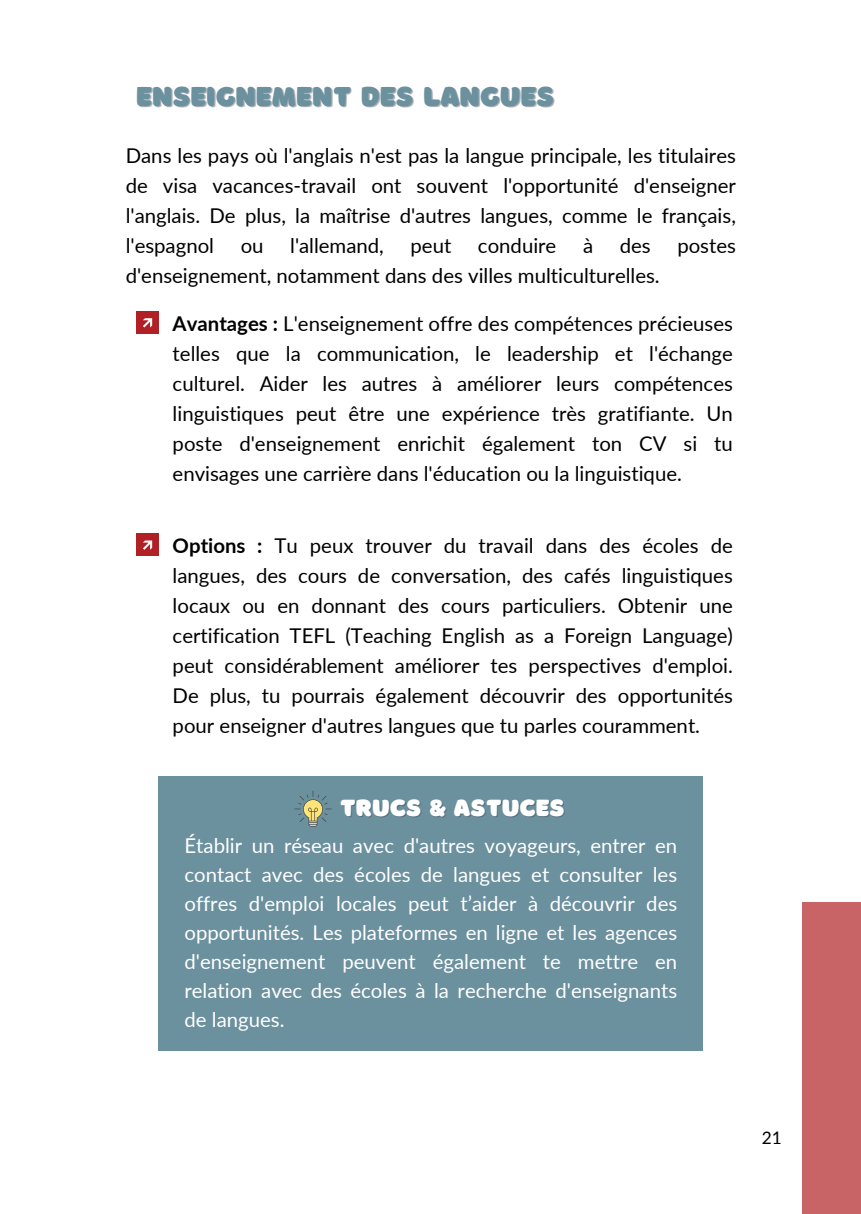
<style>
.page{position:relative;width:861px;height:1214px;background:#fff}
.page>*{position:absolute;margin:0;border:0;box-sizing:border-box;transform-origin:0 0}
.t1{font:28.6px "Borsok";color:#6b909e}
.t2{font:24.4px "Borsok";color:#fff}
.t3{font:20.4px/30px "Lato";color:#000;text-align:justify}
.t4{font:20.4px/29px "Lato";color:#fff;text-align:justify}
.t5{font:17.4px "Lato";color:#000}
.s1{font-weight:700}
</style>
<div class="page">
<div style="left:158px;top:776px;width:545px;height:275px;background:#6b909e"></div>
<svg style="left:294px;top:791px;width:38px;height:35px"></svg>
<div style="left:803px;top:902px;width:58px;height:311px;background:#c86366"></div>
<div style="left:136px;top:312px;width:23px;height:22px;background:#b12025"></div>
<svg style="left:143px;top:318px;width:9px;height:9px"></svg>
<div style="left:136px;top:534px;width:23px;height:22px;background:#b12025"></div>
<svg style="left:143px;top:540px;width:9px;height:10px"></svg>
<p class="t1" style="left:136px;top:79px;width:420px">ENSEIGNEMENT DES LANGUES</p>
<p class="t3" style="left:126px;top:140px;width:612px">Dans les pays où l'anglais n'est pas la langue principale, les titulaires de visa vacances-travail ont souvent l'opportunité d'enseigner l'anglais. De plus, la maîtrise d'autres langues, comme le français, l'espagnol</p>
<p class="t3" style="left:241px;top:230px;width:24px">ou</p>
<p class="t3" style="left:290px;top:230px;width:95px">l'allemand,</p>
<p class="t3" style="left:411px;top:230px;width:42px">peut</p>
<p class="t3" style="left:478px;top:230px;width:80px">conduire</p>
<p class="t3" style="left:583px;top:230px;width:12px">à</p>
<p class="t3" style="left:620px;top:230px;width:32px">des</p>
<p class="t3" style="left:677px;top:230px;width:60px">postes</p>
<p class="t3" style="left:126px;top:260px;width:536px">d'enseignement, notamment dans des villes multiculturelles.</p>
<p class="t3" style="left:173px;top:308px;width:562px"><span class="s1">Avantages :</span> L'enseignement offre des compétences précieuses telles que la communication, le leadership et l'échange culturel. Aider les autres à améliorer leurs compétences linguistiques peut être une expérience très gratifiante. Un poste d'enseignement enrichit également ton CV si tu envisages une carrière dans l'éducation ou la linguistique.</p>
<h1 class="t3" style="left:173px;top:530px;width:562px"><span class="s1">Options :</span> Tu peux trouver du travail dans des écoles de langues, des cours de conversation, des cafés linguistiques locaux ou en donnant des cours particuliers. Obtenir une certification TEFL (Teaching English as a Foreign Language) peut considérablement améliorer tes perspectives d'emploi.<br>De plus, tu pourrais également découvrir des opportunités pour enseigner d'autres langues que tu parles couramment.</h1>
<p class="t2" style="left:340px;top:793px;width:227px">TRUCS &amp; ASTUCES</p>
<p class="t4" style="left:184px;top:830px;width:494px">Établir un réseau avec d'autres voyageurs, entrer en contact avec des écoles de langues et consulter les offres d'emploi locales peut t’aider à découvrir des opportunités. Les plateformes en ligne et les agences d'enseignement peuvent également te mettre en relation avec des écoles à la recherche d'enseignants de langues.</p>
<p class="t5" style="left:762px;top:1127px;width:22px">21</p>
</div>
